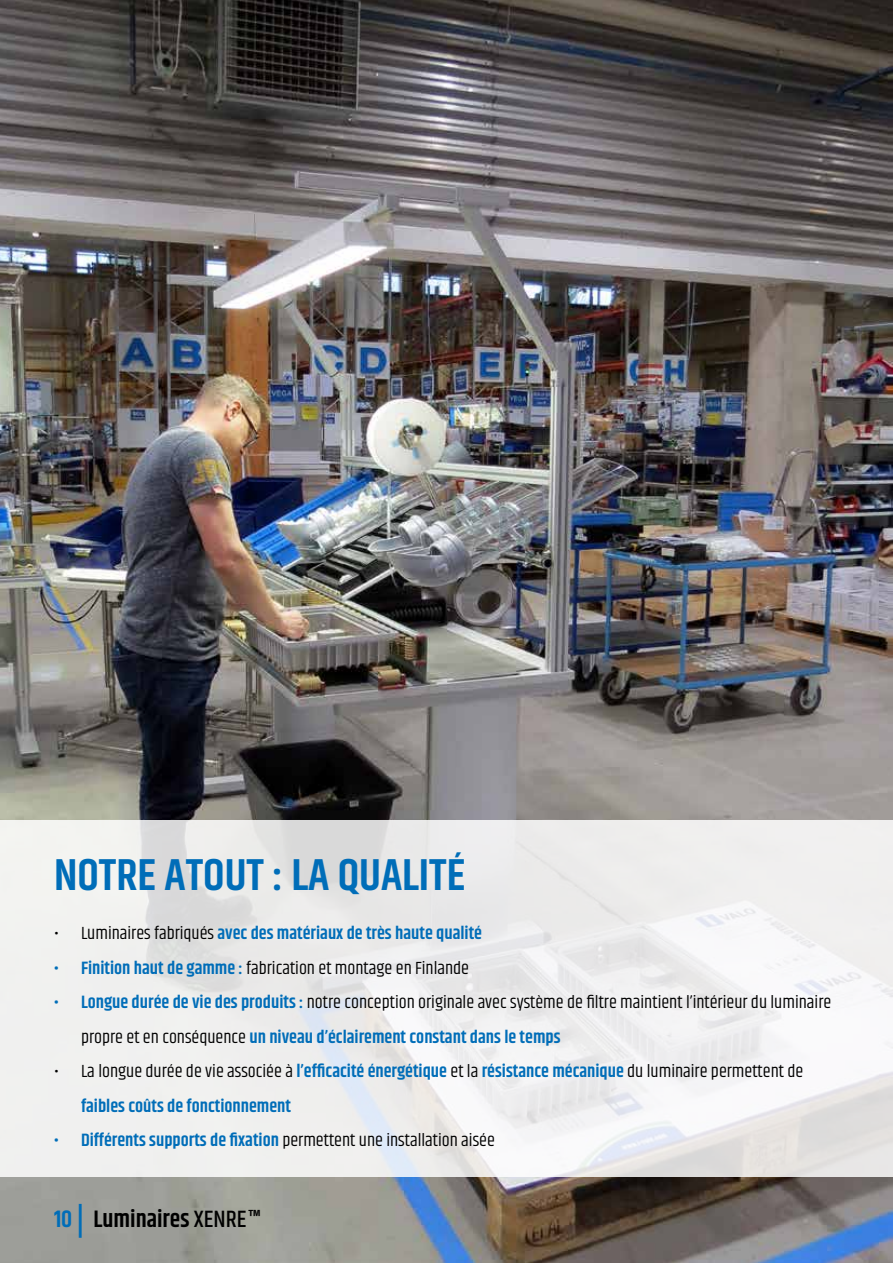
<style>
.page{position:relative;width:893px;height:1263px;background:#fff}
.page>*{position:absolute;margin:0;border:0;box-sizing:border-box;transform-origin:0 0}
.t1{font:600 45px "Khand";color:#006db8}
.t2{font:600 24px "Khand";color:#000}
.t3{font:18px/34.5px "Khand";color:#000}
.t4{font:600 18px/34.5px "Khand";color:#006db8}
.s1{font-weight:400;color:#000}
.s2{font-weight:600;color:#006db8}
.s3{color:#006db8}
.s4{font-size:33px;color:#006db8}
.s5{font-weight:500}
</style>
<div class="page">
<img style="left:0;top:0;width:893px;height:1263px">
<svg style="left:0;top:821px;width:893px;height:356px;fill:#efefee"></svg>
<h1 class="t1" style="left:54px;top:845px;width:413px">NOTRE ATOUT : LA QUALITÉ</h1>
<p class="t4" style="left:54px;top:917px;width:430px"><span class="s1">• Luminaires fabriqués</span> avec des matériaux de très haute qualité</p>
<p class="t3" style="left:54px;top:951px;width:417px"><span class="s2">• Finition haut de gamme :</span> fabrication et montage en Finlande</p>
<p class="t3" style="left:81px;top:986px;width:752px;text-indent:-27px"><span class="s2">• Longue durée de vie des produits :</span> notre conception originale avec système de filtre maintient l’intérieur du luminaire propre et en conséquence <span class="s2">un niveau d’éclairement constant dans le temps</span></p>
<p class="t4" style="left:81px;top:1055px;width:724px;text-indent:-27px"><span class="s1">• La longue durée de vie associée à</span> l’efficacité énergétique <span class="s1">et la</span> résistance mécanique <span class="s1">du luminaire permettent de </span>faibles coûts de fonctionnement</p>
<p class="t3" style="left:54px;top:1124px;width:442px"><span class="s2">• Différents supports de fixation</span> permettent une installation aisée</p>
<h2 class="t2" style="left:54px;top:1203px;width:209px"><span class="s3">10</span> <span class="s4">|</span> Luminaires <span class="s5">XENRE</span>™</h2>
</div>
